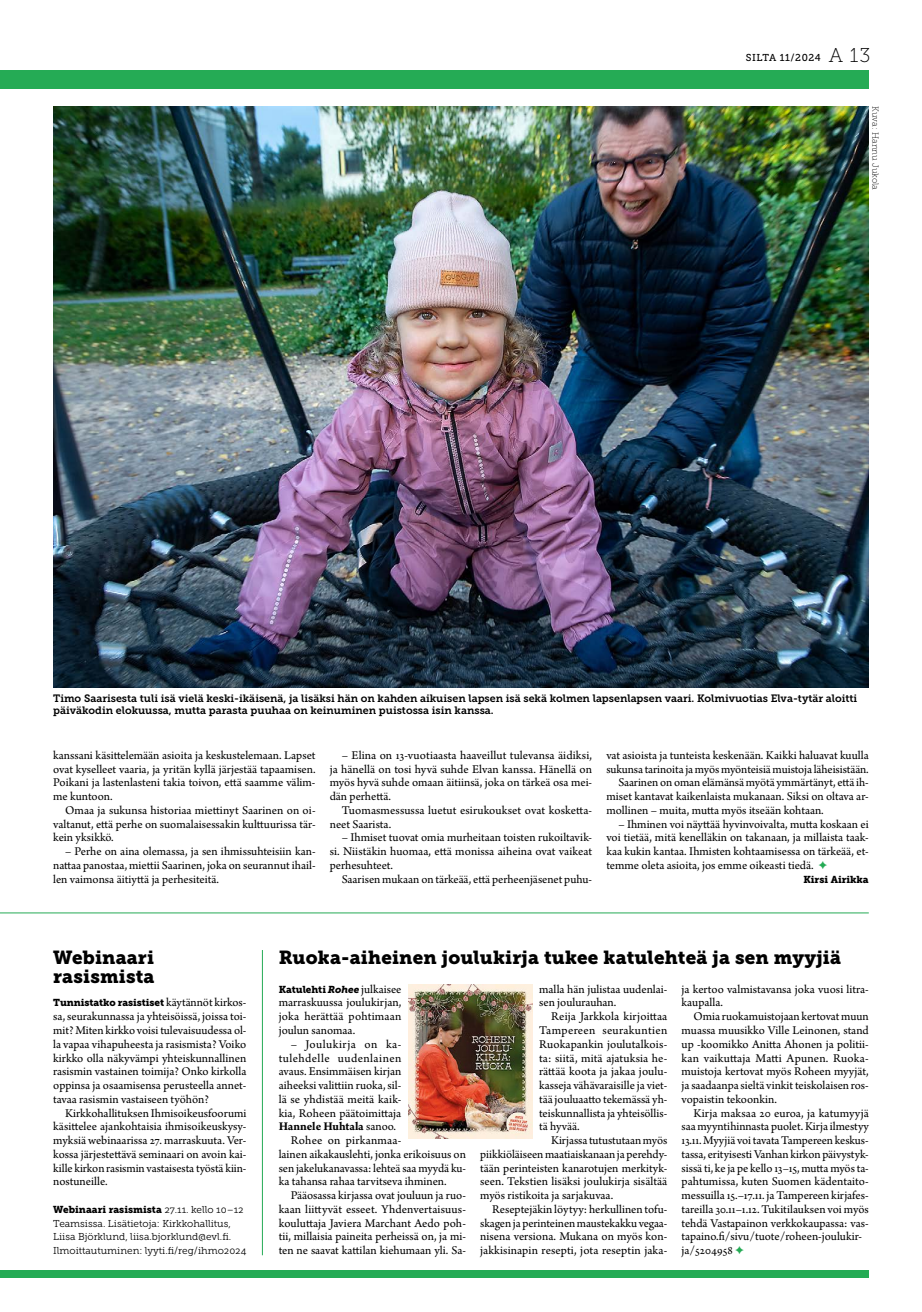
<style>
.page{position:relative;width:922px;height:1312px;background:#fff}
.page>*{position:absolute;margin:0;border:0;box-sizing:border-box;transform-origin:0 0}
.t1{font:18.75px/18.8px "Museo Slab 900";letter-spacing:.01em;color:#000}
.t2{font:12.5px/13.8px "Arno Pro";color:#000;text-align:justify}
.t3{font:12.5px "Arno Pro";letter-spacing:.035em;color:#000}
.t4{font:700 12.5px "Arno Pro";letter-spacing:-.005em;color:#000}
.t5{font:10.62px/11.9px "Museo Slab 700";color:#000}
.t6{font:10px/13.8px "Museo Slab 300";color:#000}
.t7{font:10px "Museo Slab 900";letter-spacing:-.005em;color:#000}
.t8{font:10px "Museo Slab 500";letter-spacing:.03em;color:#000}
.t9{font:8.75px "Museo Slab 100";letter-spacing:-.005em;color:#000}
.s1{font-family:"Museo Slab 100";font-size:20px}
.s2{color:#25ab55}
.s3{font-family:"Arno Pro";font-size:12.5px}
.s4{font-family:"Museo Slab 300"}
.s5{font-style:italic}
.s6{font-weight:400}
</style>
<div class="page">
<div style="left:0;top:1269px;width:868px;height:7px;background:#25ab55"></div>
<div style="left:0;top:70px;width:868px;height:19px;background:#25ab55"></div>
<img style="left:53px;top:106px;width:815px;height:581px">
<hr style="left:0;top:912px;width:868px;height:1px;background:#25ab55">
<hr style="left:262px;top:949px;width:1px;height:305px;background:#25ab55">
<img style="left:408px;top:984px;width:124px;height:153px">
<p class="t8" style="left:745px;top:52px;width:126px">SILTA 11/2024 <span class="s1">A 13</span></p>
<p class="t9" style="left:879px;top:106px;width:85px;rotate:90deg">Kuva: Hannu Jukola</p>
<p class="t5" style="left:53px;top:692px;width:805px">Timo Saarisesta tuli isä vielä keski-ikäisenä, ja lisäksi hän on kahden aikuisen lapsen isä sekä kolmen lapsenlapsen vaari. Kolmivuotias Elva-tytär aloitti päiväkodin elokuussa, mutta parasta puuhaa on keinuminen puistossa isin kanssa.</p>
<p class="t2" style="left:53px;top:748px;width:264px">kanssani käsittelemään asioita ja keskustelemaan. Lapset ovat kyselleet vaaria, ja yritän kyllä järjestää tapaamisen.<br>Poikani ja lastenlasteni takia toivon, että saamme välim&shy;me kuntoon.</p>
<p class="t2" style="left:53px;top:803px;width:264px;text-indent:12px">Omaa ja sukunsa historiaa miettinyt Saarinen on oi&shy;valtanut, että perhe on suomalaisessakin kulttuurissa tär&shy;kein yksikkö.</p>
<p class="t2" style="left:53px;top:845px;width:264px;text-indent:12px">– Perhe on aina olemassa, ja sen ihmissuhteisiin kan&shy;nattaa panostaa, miettii Saarinen, joka on seurannut ihail&shy;len vaimonsa äitiyttä ja perhesiteitä.</p>
<p class="t2" style="left:330px;top:748px;width:264px;text-indent:12px">– Elina on 13-vuotiaasta haaveillut tulevansa äidiksi, ja hänellä on tosi hyvä suhde Elvan kanssa. Hänellä on myös hyvä suhde omaan äitiinsä, joka on tärkeä osa mei&shy;dän perhettä.</p>
<p class="t2" style="left:330px;top:803px;width:264px;text-indent:12px">Tuomasmessussa luetut esirukoukset ovat kosketta&shy;neet Saarista.</p>
<p class="t2" style="left:330px;top:831px;width:264px;text-indent:12px">– Ihmiset tuovat omia murheitaan toisten rukoiltavik&shy;si. Niistäkin huomaa, että monissa aiheina ovat vaikeat perhesuhteet.</p>
<p class="t2" style="left:342px;top:872px;width:252px">Saarisen mukaan on tärkeää, että perheenjäsenet puhu-</p>
<p class="t2" style="left:606px;top:748px;width:264px">vat asioista ja tunteista keskenään. Kaikki haluavat kuulla</p>
<p class="t2" style="left:606px;top:762px;width:264px">sukunsa tarinoita ja myös myönteisiä muistoja läheisistään.</p>
<p class="t2" style="left:618px;top:776px;width:252px">Saarinen on oman elämänsä myötä ymmärtänyt, että ih-</p>
<p class="t2" style="left:606px;top:790px;width:264px">miset kantavat kaikenlaista mukanaan. Siksi on oltava ar-</p>
<p class="t2" style="left:606px;top:803px;width:219px">mollinen – muita, mutta myös itseään kohtaan.</p>
<p class="t2" style="left:606px;top:817px;width:264px;text-indent:12px">– Ihminen voi näyttää hyvinvoivalta, mutta koskaan ei voi tietää, mitä kenelläkin on takanaan, ja millaista taak&shy;kaa kukin kantaa. Ihmisten kohtaamisessa on tärkeää, et&shy;temme oleta asioita, jos emme oikeasti tiedä. <span class="s2">✦</span></p>
<p class="t7" style="left:803px;top:873px;width:67px">Kirsi Airikka</p>
<h1 class="t1" style="left:53px;top:948px;width:103px">Webinaari rasismista</h1>
<p class="t7" style="left:53px;top:996px;width:195px">Tunnistatko rasistiset <span class="s3">käytännöt kirkos-</span></p>
<p class="t2" style="left:53px;top:1010px;width:195px">sa, seurakunnassa ja yhteisöissä, joissa toi&shy;mit? Miten kirkko voisi tulevaisuudessa ol&shy;la vapaa vihapuheesta ja rasismista? Voiko kirkko olla näkyvämpi yhteiskunnallinen rasismin vastainen toimija? Onko kirkolla oppinsa ja osaamisensa perusteella annet&shy;tavaa rasismin vastaiseen työhön?</p>
<p class="t2" style="left:53px;top:1106px;width:195px;text-indent:12px">Kirkkohallituksen Ihmisoikeusfoorumi käsittelee ajankohtaisia ihmisoikeuskysy&shy;myksiä webinaarissa 27. marraskuuta. Ver&shy;kossa järjestettävä seminaari on avoin kai&shy;kille kirkon rasismin vastaisesta työstä kiin&shy;nostuneille.</p>
<p class="t7" style="left:53px;top:1203px;width:192px">Webinaari rasismista <span class="s4">27.11. kello 10–12</span></p>
<p class="t6" style="left:53px;top:1215px;width:195px">Teamsissa. Lisätietoja: Kirkkohallitus,<br>Liisa Björklund, liisa.bjorklund@evl.fi.<br>Ilmoittautuminen: lyyti.fi/reg/ihmo2024</p>
<h1 class="t1" style="left:279px;top:948px;width:563px">Ruoka-aiheinen joulukirja tukee katulehteä ja sen myyjiä</h1>
<p class="t7" style="left:279px;top:983px;width:124px">Katulehti <span class="s5">Rohee</span> <span class="s3">julkaisee</span></p>
<p class="t2" style="left:279px;top:996px;width:124px">marraskuussa joulukirjan, joka herättää pohtimaan joulun sanomaa.</p>
<p class="t3" style="left:290px;top:1036px;width:112px">– Joulukirja on ka-</p>
<p class="t3" style="left:279px;top:1050px;width:124px">tulehdelle uudenlainen</p>
<p class="t2" style="left:279px;top:1065px;width:124px">avaus. Ensimmäisen kirjan</p>
<p class="t2" style="left:279px;top:1078px;width:124px">aiheeksi valittiin ruoka, sil-</p>
<p class="t2" style="left:279px;top:1092px;width:124px">lä se yhdistää meitä kaik-</p>
<p class="t2" style="left:279px;top:1106px;width:124px">kia, Roheen päätoimittaja</p>
<p class="t4" style="left:279px;top:1118px;width:119px">Hannele Huhtala <span class="s6">sanoo.</span></p>
<p class="t2" style="left:290px;top:1133px;width:112px">Rohee on pirkanmaa-</p>
<p class="t2" style="left:279px;top:1147px;width:189px">lainen aikakauslehti, jonka erikoisuus on</p>
<p class="t2" style="left:279px;top:1161px;width:189px">sen jakelukanavassa: lehteä saa myydä ku-</p>
<p class="t2" style="left:279px;top:1175px;width:169px">ka tahansa rahaa tarvitseva ihminen.</p>
<p class="t2" style="left:290px;top:1188px;width:177px">Pääosassa kirjassa ovat jouluun ja ruo-</p>
<p class="t2" style="left:279px;top:1202px;width:189px">kaan liittyvät esseet. Yhdenvertaisuus-</p>
<p class="t2" style="left:279px;top:1216px;width:189px">kouluttaja Javiera Marchant Aedo poh-</p>
<p class="t2" style="left:279px;top:1230px;width:189px">tii, millaisia paineita perheissä on, ja mi-</p>
<p class="t2" style="left:279px;top:1243px;width:189px">ten ne saavat kattilan kiehumaan yli. Sa-</p>
<p class="t2" style="left:539px;top:982px;width:130px">malla hän julistaa uudenlai&shy;sen joulurauhan.</p>
<p class="t2" style="left:539px;top:1010px;width:130px;text-indent:12px">Reija Jarkkola kirjoittaa Tampereen seurakuntien Ruokapankin joulutalkois&shy;ta: siitä, mitä ajatuksia he&shy;rättää koota ja jakaa joulu&shy;kasseja vähävaraisille ja viet&shy;tää jouluaatto tekemässä yh&shy;teiskunnallista ja yhteisöllis&shy;tä hyvää.</p>
<p class="t2" style="left:480px;top:1133px;width:189px;text-indent:71px">Kirjassa tutustutaan myös piikkiöläiseen maatiaiskanaan ja perehdy&shy;tään perinteisten kanarotujen merkityk&shy;seen. Tekstien lisäksi joulukirja sisältää myös ristikoita ja sarjakuvaa.</p>
<p class="t2" style="left:480px;top:1202px;width:189px;text-indent:12px">Reseptejäkin löytyy: herkullinen tofu&shy;skagen ja perinteinen maustekakku vegaa&shy;nisena versiona. Mukana on myös kon&shy;jakkisinapin resepti, jota reseptin jaka-</p>
<p class="t2" style="left:681px;top:982px;width:189px">ja kertoo valmistavansa joka vuosi litra&shy;kaupalla.</p>
<p class="t2" style="left:681px;top:1010px;width:189px;text-indent:12px">Omia ruokamuistojaan kertovat muun muassa muusikko Ville Leinonen, stand up -koomikko Anitta Ahonen ja politii&shy;kan vaikuttaja Matti Apunen. Ruoka&shy;muistoja kertovat myös Roheen myyjät, ja saadaanpa sieltä vinkit teiskolaisen ros&shy;vopaistin tekoonkin.</p>
<p class="t2" style="left:681px;top:1106px;width:189px;text-align:left;text-indent:12px">Kirja maksaa 20 euroa, ja katumyyjä saa myyntihinnasta puolet. Kirja ilmestyy 13.11. Myyjiä voi tavata Tampereen keskus&shy;tassa, erityisesti Vanhan kirkon päivystyk&shy;sissä ti, ke ja pe kello 13–15, mutta myös ta&shy;pahtumissa, kuten Suomen kädentaito&shy;messuilla 15.–17.11. ja Tampereen kirjafes&shy;tareilla 30.11–1.12. Tukitilauksen voi myös tehdä Vastapainon verkkokaupassa: vas&shy;tapaino.fi/sivu/tuote/roheen-joulukir&shy;ja/5204958 <span class="s2">✦</span></p>
</div>
